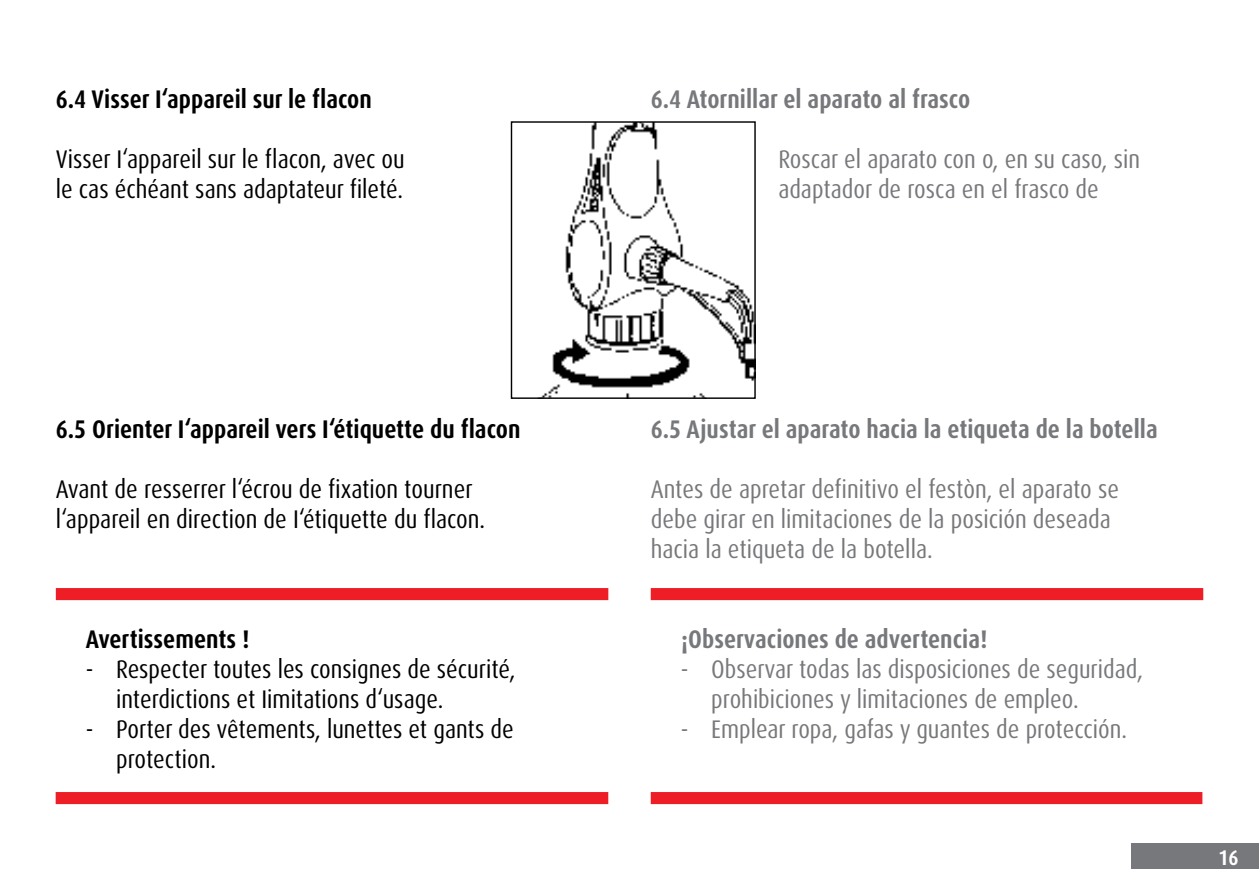
<style>
.page{position:relative;width:1259px;height:893px;background:#fff}
.page>*{position:absolute;margin:0;border:0;box-sizing:border-box;transform-origin:0 0}
.t1{font:condensed 25.5px/30px "Dax Pro";color:#77787b}
.t2{font:condensed 25.5px/30px "Dax Pro";color:#000}
.t3{font:700 condensed 25.5px "Dax Pro";color:#77787b}
.t4{font:700 condensed 25.5px "Dax Pro";color:#000}
.t5{font:700 condensed 21.3px "Dax Pro";color:#fff}
</style>
<div class="page">
<div style="left:1131px;top:843px;width:128px;height:26px;background:#77787b"></div>
<div style="left:56px;top:588px;width:552px;height:12px;background:#ed1e25"></div>
<div style="left:56px;top:792px;width:552px;height:12px;background:#ed1e25"></div>
<div style="left:651px;top:588px;width:552px;height:12px;background:#ed1e25"></div>
<div style="left:651px;top:792px;width:551px;height:12px;background:#ed1e25"></div>
<img style="left:541px;top:123px;width:213px;height:274px">
<div style="left:511px;top:121px;width:245px;height:278px;border:1px solid #000"></div>
<p class="t4" style="left:56px;top:83px;width:318px">6.4 Visser I‘appareil sur le flacon</p>
<p class="t2" style="left:56px;top:144px;width:351px">Visser I‘appareil sur le flacon, avec ou le cas échéant sans adaptateur fileté.</p>
<p class="t4" style="left:56px;top:413px;width:466px">6.5 Orienter I‘appareil vers I‘étiquette du flacon</p>
<p class="t2" style="left:56px;top:474px;width:431px">Avant de resserrer l‘écrou de fixation tourner l‘appareil en direction de I‘étiquette du flacon.</p>
<p class="t4" style="left:86px;top:623px;width:165px">Avertissements !</p>
<p class="t2" style="left:116px;top:654px;width:401px;text-indent:-30px">- Respecter toutes les consignes de sécurité, interdictions et Iimitations d‘usage.</p>
<p class="t2" style="left:116px;top:714px;width:399px;text-indent:-30px">- Porter des vêtements, lunettes et gants de protection.</p>
<p class="t3" style="left:651px;top:83px;width:321px">6.4 Atornillar el aparato al frasco</p>
<p class="t1" style="left:778px;top:144px;width:363px">Roscar el aparato con o, en su caso, sin adaptador de rosca en el frasco de</p>
<p class="t3" style="left:651px;top:413px;width:508px">6.5 Ajustar el aparato hacia la etiqueta de la botella</p>
<p class="t1" style="left:651px;top:474px;width:470px">Antes de apretar definitivo el festòn, el aparato se debe girar en limitaciones de la posición deseada hacia la etiqueta de la botella.</p>
<p class="t3" style="left:681px;top:623px;width:308px">¡Observaciones de advertencia!</p>
<p class="t1" style="left:711px;top:654px;width:433px;text-indent:-30px">- Observar todas las disposiciones de seguridad, prohibiciones y limitaciones de empleo.</p>
<p class="t1" style="left:681px;top:714px;width:447px">- Emplear ropa, gafas y guantes de protección.</p>
<p class="t5" style="left:1218px;top:844px;width:22px">16</p>
</div>
